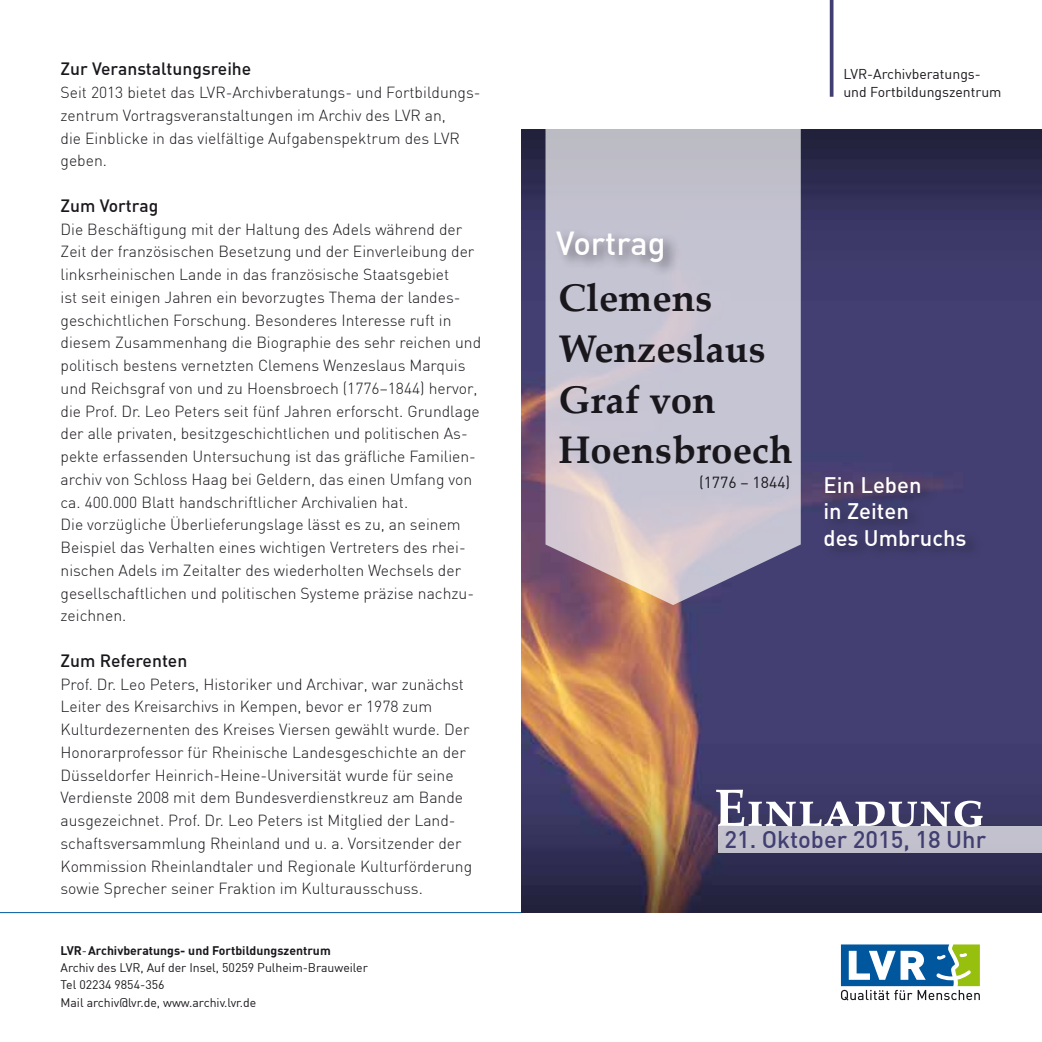
<style>
.page{position:relative;width:1042px;height:1042px;background:#fff}
.page>*{position:absolute;margin:0;border:0;box-sizing:border-box;transform-origin:0 0}
.t1{font:700 52.5px "Palatino Linotype";color:#fff}
.t2{font:700 38.5px/50.8px "Palatino Linotype";color:#1a171c}
.t3{font:500 32.73px "DIN";color:#fff}
.t4{font:500 23.62px "DIN";color:#413e71}
.t5{font:500 22.05px/26.4px "DIN";color:#fff}
.t6{font:500 17.5px "DIN";color:#1a171c}
.t7{font:300 15.75px/22.8px "DIN";color:#1a171c}
.t8{font:15.75px "DIN";color:#1a171c}
.t9{font:14px/17.3px "DIN";color:#1a171c}
.t10{font:12.25px/17.3px "DIN";color:#1a171c}
.s1{font-weight:700}
</style>
<div class="page">
<img style="left:521px;top:129px;width:521px;height:783px">
<div style="left:822px;top:471px;width:161px;height:90px;background:#1a171c;opacity:.5"></div>
<svg style="left:545px;top:129px;width:256px;height:476px;background:#c1bcc9"></svg>
<div style="left:554px;top:226px;width:127px;height:51px;background:#1a171c;opacity:.5"></div>
<hr style="left:830px;top:0;width:3px;height:97px;background:#413e71">
<hr style="left:0;top:912px;width:521px;height:1px;background:#00579d">
<div style="left:718px;top:825px;width:324px;height:27px;background:#c2c1cd"></div>
<svg style="left:841px;top:944px;width:139px;height:56px"></svg>
<p class="t6" style="left:61px;top:58px;width:192px">Zur Veranstaltungsreihe</p>
<p class="t7" style="left:61px;top:81px;width:422px">Seit 2013 bietet das LVR-Archivberatungs- und Fortbildungs&shy;zentrum Vortragsveranstaltungen im Archiv des LVR an,<br>die Einblicke in das vielfältige Aufgabenspektrum des LVR geben.</p>
<p class="t6" style="left:61px;top:194px;width:99px">Zum Vortrag</p>
<p class="t7" style="left:61px;top:217px;width:422px">Die Beschäftigung mit der Haltung des Adels während der Zeit der französischen Besetzung und der Einverleibung der linksrheinischen Lande in das französische Staatsgebiet<br>ist seit einigen Jahren ein bevorzugtes Thema der landes&shy;geschichtlichen Forschung. Besonderes Interesse ruft in diesem Zusammenhang die Biographie des sehr reichen und politisch bestens vernetzten Clemens Wenzeslaus Marquis und Reichsgraf von und zu Hoensbroech (1776–1844) hervor, die Prof. Dr. Leo Peters seit fünf Jahren erforscht. Grundlage der alle privaten, besitzgeschichtlichen und politischen As&shy;pekte erfassenden Untersuchung ist das gräfliche Familien&shy;archiv von Schloss Haag bei Geldern, das einen Umfang von ca. 400.000 Blatt handschriftlicher Archivalien hat.<br>Die vorzügliche Überlieferungslage lässt es zu, an seinem Beispiel das Verhalten eines wichtigen Vertreters des rhei&shy;nischen Adels im Zeitalter des wiederholten Wechsels der gesellschaftlichen und politischen Systeme präzise nachzu&shy;zeichnen.</p>
<p class="t6" style="left:61px;top:649px;width:128px">Zum Referenten</p>
<p class="t7" style="left:61px;top:672px;width:413px">Prof. Dr. Leo Peters, Historiker und Archivar, war zunächst Leiter des Kreisarchivs in Kempen, bevor er 1978 zum Kulturdezernenten des Kreises Viersen gewählt wurde. Der Honorarprofessor für Rheinische Landesgeschichte an der Düsseldorfer Heinrich-Heine-Universität wurde für seine Verdienste 2008 mit dem Bundesverdienstkreuz am Bande ausgezeichnet. Prof. Dr. Leo Peters ist Mitglied der Land&shy;schaftsversammlung Rheinland und u. a. Vorsitzender der Kommission Rheinlandtaler und Regionale Kulturförderung sowie Sprecher seiner Fraktion im Kulturausschuss.</p>
<p class="t10" style="left:61px;top:941px;width:309px"><span class="s1">LVR</span>-<span class="s1">Archivberatungs- und Fortbildungszentrum<br></span>Archiv des LVR, Auf der Insel, 50259 Pulheim-Brauweiler Tel 02234 9854-356<br>Mail archiv@lvr.de, www.archiv.lvr.de</p>
<p class="t9" style="left:843px;top:65px;width:160px">LVR-Archivberatungs&shy;und Fortbildungszentrum</p>
<h3 class="t3" style="left:556px;top:222px;width:111px">Vortrag</h3>
<h2 class="t2" style="left:558px;top:271px;width:236px">Clemens<br>Wenzeslaus<br>Graf von<br>Hoensbroech</h2>
<p class="t8" style="left:699px;top:472px;width:93px">(1776 – 1844)</p>
<h3 class="t5" style="left:823px;top:471px;width:145px">Ein Leben<br>in Zeiten<br>des Umbruchs</h3>
<h1 class="t1" style="left:714px;top:771px;width:272px">Einladung</h1>
<h3 class="t4" style="left:724px;top:825px;width:263px">21. Oktober 2015, 18 Uhr</h3>
</div>
